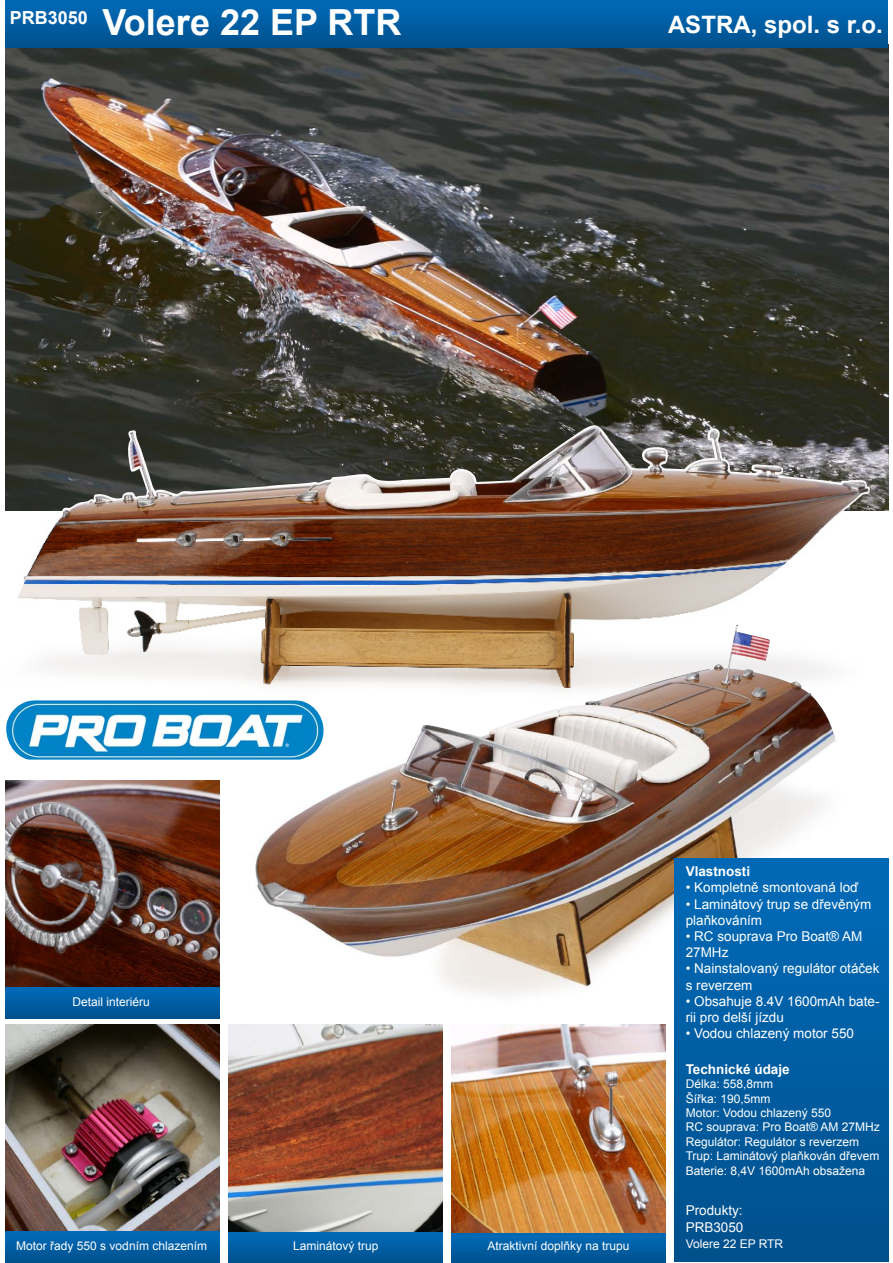
<style>
.page{position:relative;width:893px;height:1263px;background:#fff}
.page>*{position:absolute;margin:0;border:0;box-sizing:border-box;transform-origin:0 0}
.t1{font:700 36px "Arial";color:#fff}
.t2{font:700 24px "Arial";color:#fff}
.t3{font:13.5px/16.2px "Arial";color:#fff}
.t4{font:700 13.5px "Arial";color:#fff}
.t5{font:12px/14.4px "Arial";color:#fff}
</style>
<div class="page">
<img style="left:6px;top:47px;width:882px;height:464px">
<img style="left:38px;top:425px;width:832px;height:96px">
<img style="left:18px;top:521px;width:812px;height:160px">
<img style="left:252px;top:625px;width:582px;height:109px">
<img style="left:251px;top:734px;width:585px;height:291px">
<div style="left:6px;top:0;width:882px;height:47px;background:linear-gradient(to bottom,#006ab9,#00518d)"></div>
<div style="left:674px;top:858px;width:214px;height:404px;background:linear-gradient(to bottom,#006ab8,#00508c)"></div>
<img style="left:6px;top:700px;width:318px;height:60px">
<img style="left:6px;top:1024px;width:214px;height:207px">
<img style="left:6px;top:780px;width:214px;height:207px">
<img style="left:228px;top:1024px;width:215px;height:208px">
<img style="left:451px;top:1024px;width:214px;height:209px">
<div style="left:6px;top:1231px;width:214px;height:32px;background:linear-gradient(to bottom,#006bb9,#00528e)"></div>
<div style="left:6px;top:987px;width:214px;height:32px;background:linear-gradient(to bottom,#006bb9,#00518e)"></div>
<svg style="left:228px;top:1232px;width:215px;height:31px;background:#005da2"></svg>
<div style="left:451px;top:1233px;width:214px;height:30px;background:linear-gradient(to bottom,#006bb9,#00528e)"></div>
<h1 class="t1" style="left:10px;top:-2px;width:393px"><sup>PRB3050</sup> Volere 22 EP RTR</h1>
<h2 class="t2" style="left:668px;top:8px;width:216px">ASTRA, spol. s r.o.</h2>
<p class="t5" style="left:73px;top:995px;width:79px">Detail interiéru</p>
<p class="t5" style="left:16px;top:1239px;width:192px">Motor řady 550 s vodním chlazením</p>
<p class="t5" style="left:293px;top:1239px;width:87px">Laminátový trup</p>
<p class="t5" style="left:487px;top:1239px;width:144px">Atraktivní doplňky na trupu</p>
<p class="t4" style="left:686px;top:862px;width:66px">Vlastnosti</p>
<p class="t3" style="left:686px;top:880px;width:174px">• Kompletně smontovaná loď</p>
<p class="t3" style="left:686px;top:896px;width:187px">• Laminátový trup se dřevěným plaňkováním</p>
<p class="t3" style="left:686px;top:928px;width:178px">• RC souprava Pro Boat® AM<br>27MHz</p>
<p class="t3" style="left:686px;top:961px;width:195px">• Nainstalovaný regulátor otáček s reverzem</p>
<p class="t3" style="left:686px;top:993px;width:195px">• Obsahuje 8.4V 1600mAh bate&shy;rii pro delší jízdu</p>
<p class="t3" style="left:686px;top:1025px;width:170px">• Vodou chlazený motor 550</p>
<p class="t4" style="left:686px;top:1059px;width:106px">Technické údaje</p>
<p class="t5" style="left:686px;top:1077px;width:196px">Délka: 558,8mm<br>Šířka: 190,5mm<br>Motor: Vodou chlazený 550<br>RC souprava: Pro Boat® AM 27MHz<br>Regulátor: Regulátor s reverzem<br>Trup: Laminátový plaňkován dřevem<br>Baterie: 8,4V 1600mAh obsažena</p>
<p class="t3" style="left:686px;top:1203px;width:59px">Produkty:<br>PRB3050</p>
<p class="t5" style="left:686px;top:1236px;width:99px">Volere 22 EP RTR</p>
</div>
